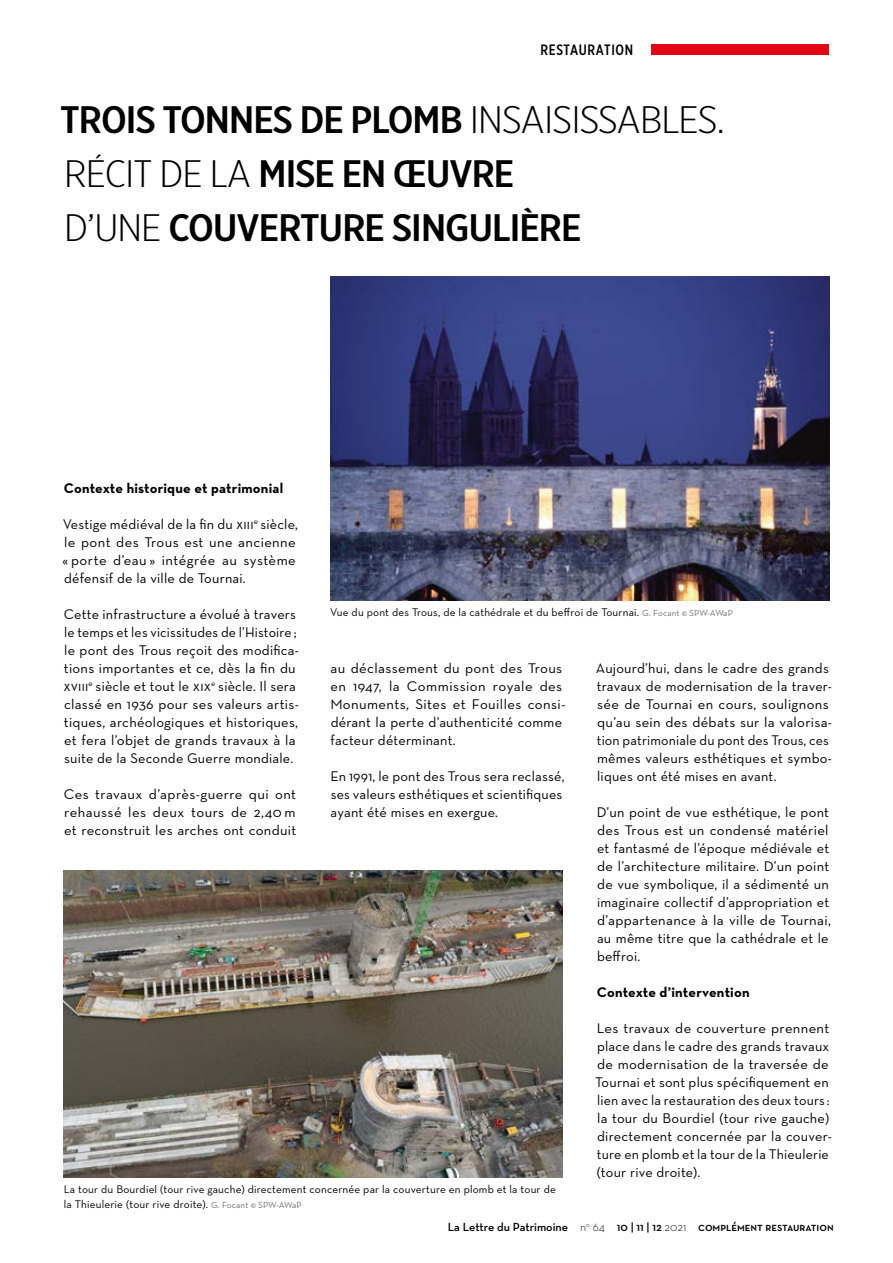
<style>
.page{position:relative;width:893px;height:1263px;background:#fff}
.page>*{position:absolute;margin:0;border:0;box-sizing:border-box;transform-origin:0 0}
.t1{font:500 38.25px/54px "Gotham X Narrow";letter-spacing:-.02em;color:#000;scale:1.18 1}
.t2{font:500 15px "Gotham X Narrow";letter-spacing:.05em;color:#000}
.t3{font:14.25px/18px "Neutra Text";letter-spacing:.015em;color:#000}
.t4{font:700 14.25px "Neutra Text";letter-spacing:.015em;color:#000}
.t5{font:600 12px "Neutra Text";color:#000}
.t6{font:11.25px/15px "Neutra Text";letter-spacing:.015em;color:#000}
.s1{font-weight:300}
.s2{font-family:"Neutra Text Book SC"}
.s3{font-size:9px;color:#706f6f}
.s4{font-family:"Neutra Text Demi SC";font-weight:400}
</style>
<div class="page">
<img style="left:330px;top:277px;width:499px;height:324px">
<img style="left:64px;top:871px;width:499px;height:307px">
<div style="left:651px;top:44px;width:178px;height:11px;background:#e30613"></div>
<p class="t2" style="left:540px;top:40px;width:94px">RESTAURATION</p>
<h1 class="t1" style="left:60px;top:92px;width:565px">TROIS TONNES DE PLOMB <span class="s1">INSAISISSABLES.<br>RÉCIT DE LA</span> MISE EN ŒUVRE<br><span class="s1">D’UNE</span> COUVERTURE SINGULIÈRE</h1>
<p class="t4" style="left:64px;top:479px;width:221px">Contexte historique et patrimonial</p>
<p class="t3" style="left:63px;top:515px;width:237px">Vestige médiéval de la fin du <span class="s2">xiii</span><sup>e</sup> siècle, le pont des Trous est une ancienne « porte d’eau » intégrée au système défensif de la ville de Tournai.</p>
<p class="t3" style="left:63px;top:605px;width:237px">Cette infrastructure a évolué à travers le temps et les vicissitudes de l’Histoire ; le pont des Trous reçoit des modifica&shy;tions importantes et ce, dès la fin du <span class="s2">xviii</span><sup>e</sup> siècle et tout le <span class="s2">xix</span><sup>e</sup> siècle. Il sera classé en 1936 pour ses valeurs artis&shy;tiques, archéologiques et historiques, et fera l’objet de grands travaux à la suite de la Seconde Guerre mondiale.</p>
<p class="t3" style="left:64px;top:785px;width:234px;text-align:justify">Ces travaux d’après-guerre qui ont rehaussé les deux tours de 2,40 m et reconstruit les arches ont conduit</p>
<p class="t6" style="left:330px;top:604px;width:404px">Vue du pont des Trous, de la cathédrale et du beffroi de Tournai. <span class="s3">G. Focant © SPW-AWaP</span></p>
<p class="t3" style="left:330px;top:659px;width:237px">au déclassement du pont des Trous en 1947, la Commission royale des<br>Monuments, Sites et Fouilles consi&shy;dérant la perte d’authenticité comme facteur déterminant.</p>
<p class="t3" style="left:330px;top:767px;width:236px">En 1991, le pont des Trous sera reclassé, ses valeurs esthétiques et scientifiques ayant été mises en exergue.</p>
<p class="t3" style="left:596px;top:659px;width:238px">Aujourd’hui, dans le cadre des grands travaux de modernisation de la traver&shy;sée de Tournai en cours, soulignons qu’au sein des débats sur la valorisa&shy;tion patrimoniale du pont des Trous, ces mêmes valeurs esthétiques et symbo&shy;liques ont été mises en avant.</p>
<p class="t3" style="left:597px;top:803px;width:236px">D’un point de vue esthétique, le pont des Trous est un condensé matériel et fantasmé de l’époque médiévale et de l’architecture militaire. D’un point de vue symbolique, il a sédimenté un imaginaire collectif d’appropriation et d’appartenance à la ville de Tournai, au même titre que la cathédrale et le beffroi.</p>
<p class="t4" style="left:597px;top:983px;width:154px">Contexte d’intervention</p>
<p class="t3" style="left:595px;top:1019px;width:238px">Les travaux de couverture prennent place dans le cadre des grands travaux de modernisation de la traversée de Tournai et sont plus spécifiquement en lien avec la restauration des deux tours : la tour du Bourdiel (tour rive gauche) directement concernée par la couver&shy;ture en plomb et la tour de la Thieulerie (tour rive droite).</p>
<p class="t6" style="left:64px;top:1181px;width:494px">La tour du Bourdiel (tour rive gauche) directement concernée par la couverture en plomb et la tour de la Thieulerie (tour rive droite). <span class="s3">G. Focant © SPW-AWaP</span></p>
<p class="t5" style="left:448px;top:1219px;width:387px">La Lettre du Patrimoine <span class="s1">n</span><sup>o</sup> <span class="s1">64</span> 10 | 11 | 12 <span class="s1">2021</span> <span class="s4">complément restauration</span></p>
</div>
